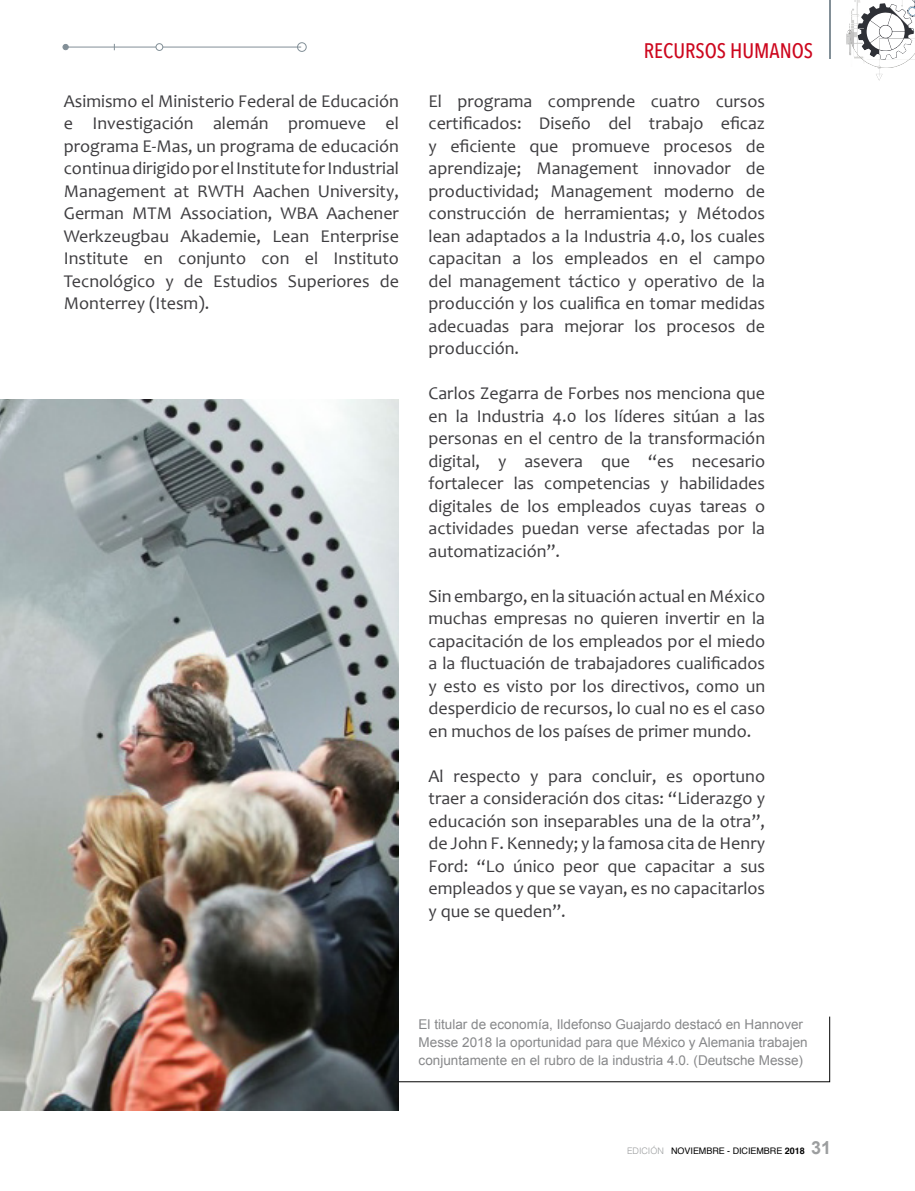
<style>
.page{position:relative;width:915px;height:1191px;background:#fff}
.page>*{position:absolute;margin:0;border:0;box-sizing:border-box;transform-origin:0 0}
.t1{font:500 21px "Avenir Next Condensed";color:#cd071e}
.t2{font:18px/22.5px "Candara";color:#3e3d40;text-align:justify}
.t3{font:13.5px/18px "Arial";color:#87888a}
.t4{font:9px "Helvetica";letter-spacing:-.005em;color:#000}
.s1{font-weight:300;color:#9c9e9f}
.s2{font-weight:700}
.s3{font-family:"Arial";font-weight:700;font-size:18px;color:#9c9e9f}
</style>
<div class="page">
<hr style="left:828px;top:0;width:2px;height:59px;background:#828f97">
<svg style="left:846px;top:0;width:68px;height:81px"></svg>
<div style="left:297px;top:43px;width:9px;height:9px;border:1px solid #828f97;border-radius:50%"></div>
<svg style="left:63px;top:44px;width:5px;height:6px"></svg>
<hr style="left:65px;top:47px;width:236px;height:1px;background:#828f97">
<div style="left:156px;top:44px;width:7px;height:6px;background:#fff;border-radius:50%"></div>
<div style="left:156px;top:43px;width:7px;height:8px;border:1px solid #828f97;border-radius:50%"></div>
<img style="left:0;top:400px;width:399px;height:710px">
<svg style="left:398px;top:1016px;width:431px;height:66px"></svg>
<p class="t1" style="left:643px;top:38px;width:171px">RECURSOS HUMANOS</p>
<p class="t2" style="left:64px;top:89px;width:336px">Asimismo el Ministerio Federal de Educación e Investigación alemán promueve el programa E-Mas, un programa de educación continua dirigido por el Institute for Industrial Management at RWTH Aachen University, German MTM Association, WBA Aachener Werkzeugbau Akademie, Lean Enterprise Institute en conjunto con el Instituto Tecnológico y de Estudios Superiores de Monterrey (Itesm).</p>
<p class="t2" style="left:428px;top:89px;width:338px">El programa comprende cuatro cursos certificados: Diseño del trabajo eficaz y eficiente que promueve procesos de aprendizaje; Management innovador de productividad; Management moderno de construcción de herramientas; y Métodos lean adaptados a la Industria 4.0, los cuales capacitan a los empleados en el campo del management táctico y operativo de la producción y los cualifica en tomar medidas adecuadas para mejorar los procesos de producción.</p>
<p class="t2" style="left:428px;top:382px;width:338px">Carlos Zegarra de Forbes nos menciona que en la Industria 4.0 los líderes sitúan a las personas en el centro de la transformación digital, y asevera que “es necesario fortalecer las competencias y habilidades digitales de los empleados cuyas tareas o actividades puedan verse afectadas por la automatización”.</p>
<p class="t2" style="left:428px;top:584px;width:338px">Sin embargo, en la situación actual en México muchas empresas no quieren invertir en la capacitación de los empleados por el miedo a la fluctuación de trabajadores cualificados y esto es visto por los directivos, como un desperdicio de recursos, lo cual no es el caso en muchos de los países de primer mundo.</p>
<p class="t2" style="left:428px;top:764px;width:338px">Al respecto y para concluir, es oportuno traer a consideración dos citas: “Liderazgo y educación son inseparables una de la otra”, de John F. Kennedy; y la famosa cita de Henry Ford: “Lo único peor que capacitar a sus empleados y que se vayan, es no capacitarlos y que se queden”.</p>
<p class="t3" style="left:418px;top:1015px;width:390px">El titular de economía, Ildefonso Guajardo destacó en Hannover<br>Messe 2018 la oportunidad para que México y Alemania trabajen conjuntamente en el rubro de la industria 4.0. (Deutsche Messe)</p>
<p class="t4" style="left:627px;top:1143px;width:206px"><span class="s1">Edición</span> NOVIEMBRE - DICIEMBRE <span class="s2">2018</span> <span class="s3">31</span></p>
</div>
